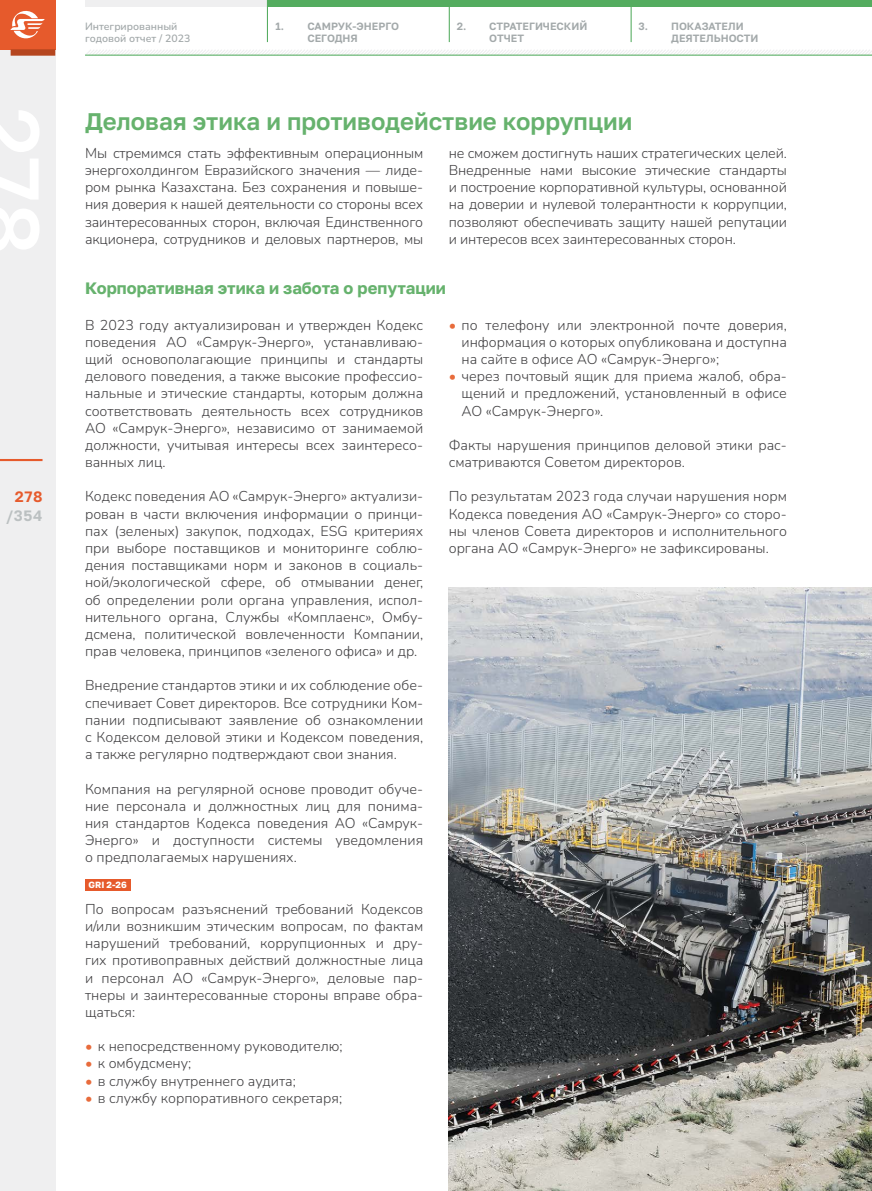
<style>
.page{position:relative;width:872px;height:1191px;background:#fff}
.page>*{position:absolute;margin:0;border:0;box-sizing:border-box;transform-origin:0 0}
.t1{font:600 24px "Golos Text";color:#66b26d}
.t2{font:700 16.5px "Golos Text";color:#66b26d}
.t3{font:600 15px "Golos Text";color:#bbc0c1}
.t4{font:600 15px "Golos Text";color:#e65a2c}
.t5{font:300 14.25px/17.1px "Nunito";color:#414042;text-align:justify}
.t6{font:600 10.5px/12px "Golos Text";color:#a3a9aa}
.t7{font:600 10.5px/12px "Nunito";color:#a3a9aa}
.t8{font:700 9px "Golos Text";color:#fff}
.s1{font-weight:500;color:#e86b3b}
</style>
<div class="page">
<div style="left:85px;top:879px;width:45px;height:11px;background:#e65a2c"></div>
<img style="left:449px;top:587px;width:423px;height:604px">
<div style="left:85px;top:0;width:787px;height:6px;background:#efeff0"></div>
<div style="left:267px;top:0;width:605px;height:6px;background:#54ac5f"></div>
<svg style="left:85px;top:50px;width:787px;height:5px"></svg>
<hr style="left:85px;top:55px;width:787px;height:1px;background:#54ac5f">
<div style="left:0;top:0;width:55px;height:1191px;background:#efeff0"></div>
<hr style="left:0;top:459px;width:43px;height:2px;background:#e65a2c">
<div style="left:0;top:0;width:55px;height:49px;background:#e65a2c"></div>
<svg style="left:10px;top:10px;width:35px;height:29px"></svg>
<div style="left:11px;top:49px;width:44px;height:7px;background:#b5461f"></div>
<hr style="left:630px;top:0;width:1px;height:42px;background:#54ac5f">
<hr style="left:267px;top:0;width:1px;height:42px;background:#54ac5f">
<hr style="left:449px;top:0;width:1px;height:42px;background:#54ac5f">
<p class="t4" style="left:15px;top:487px;width:29px">278</p>
<p class="t3" style="left:6px;top:507px;width:38px">/354</p>
<p class="t7" style="left:85px;top:20px;width:107px">Интегрированный годовой отчет / 2023</p>
<p class="t6" style="left:275px;top:20px;width:10px">1.</p>
<p class="t6" style="left:489px;top:20px;width:100px">Стратегический отчет</p>
<p class="t6" style="left:307px;top:20px;width:93px">Самрук-Энерго</p>
<p class="t6" style="left:638px;top:20px;width:11px">3.</p>
<p class="t6" style="left:307px;top:32px;width:52px">Сегодня</p>
<p class="t6" style="left:457px;top:20px;width:11px">2.</p>
<p class="t6" style="left:671px;top:20px;width:89px">Показатели деятельности</p>
<h1 class="t1" style="left:85px;top:107px;width:549px">Деловая этика и противодействие коррупции</h1>
<p class="t5" style="left:85px;top:144px;width:340px">Мы стремимся стать эффективным операционным энергохолдингом Евразийского значения — лиде&shy;ром рынка Казахстана. Без сохранения и повыше&shy;ния доверия к нашей деятельности со стороны всех заинтересованных сторон, включая Единственного акционера, сотрудников и деловых партнеров, мы</p>
<p class="t5" style="left:449px;top:144px;width:340px">не сможем достигнуть наших стратегических целей.<br>Внедренные нами высокие этические стандарты и построение корпоративной культуры, основанной на доверии и нулевой толерантности к коррупции, позволяют обеспечивать защиту нашей репутации и интересов всех заинтересованных сторон.</p>
<p class="t2" style="left:85px;top:278px;width:362px">Корпоративная этика и забота о репутации</p>
<p class="t5" style="left:85px;top:316px;width:340px">В 2023 году актуализирован и утвержден Кодекс поведения АО «Самрук-Энерго», устанавливаю&shy;щий основополагающие принципы и стандарты делового поведения, а также высокие профессио&shy;нальные и этические стандарты, которым должна соответствовать деятельность всех сотрудников АО «Самрук-Энерго», независимо от занимаемой должности, учитывая интересы всех заинтересо&shy;ванных лиц.</p>
<p class="t5" style="left:85px;top:487px;width:340px">Кодекс поведения АО «Самрук-Энерго» актуализи&shy;рован в части включения информации о принци&shy;пах (зеленых) закупок, подходах, ESG критериях при выборе поставщиков и мониторинге соблю&shy;дения поставщиками норм и законов в социаль&shy;ной/экологической сфере, об отмывании денег, об определении роли органа управления, испол&shy;нительного органа, Службы «Комплаенс», Омбу&shy;дсмена, политической вовлеченности Компании, прав человека, принципов «зеленого офиса» и др.</p>
<p class="t5" style="left:85px;top:676px;width:340px">Внедрение стандартов этики и их соблюдение обе&shy;спечивает Совет директоров. Все сотрудники Ком&shy;пании подписывают заявление об ознакомлении с Кодексом деловой этики и Кодексом поведения, а также регулярно подтверждают свои знания.</p>
<p class="t5" style="left:85px;top:779px;width:340px">Компания на регулярной основе проводит обуче&shy;ние персонала и должностных лиц для понима&shy;ния стандартов Кодекса поведения АО «Самрук-Энерго» и доступности системы уведомления о предполагаемых нарушениях.</p>
<p class="t8" style="left:88px;top:879px;width:40px">GRI 2-26</p>
<p class="t5" style="left:85px;top:900px;width:340px">По вопросам разъяснений требований Кодексов и/или возникшим этическим вопросам, по фактам нарушений требований, коррупционных и дру&shy;гих противоправных действий должностные лица и персонал АО «Самрук-Энерго», деловые пар&shy;тнеры и заинтересованные стороны вправе обра&shy;щаться:</p>
<p class="t5" style="left:85px;top:1037px;width:259px"><span class="s1">•</span> к непосредственному руководителю;</p>
<p class="t5" style="left:85px;top:1054px;width:108px"><span class="s1">•</span> к омбудсмену;</p>
<p class="t5" style="left:85px;top:1071px;width:212px"><span class="s1">•</span> в службу внутреннего аудита;</p>
<p class="t5" style="left:85px;top:1088px;width:258px"><span class="s1">•</span> в службу корпоративного секретаря;</p>
<p class="t5" style="left:461px;top:316px;width:327px;text-indent:-13px"><span class="s1">•</span> по телефону или электронной почте доверия, информация о которых опубликована и доступна на сайте в офисе АО «Самрук-Энерго»;</p>
<p class="t5" style="left:461px;top:367px;width:327px;text-indent:-13px"><span class="s1">•</span> через почтовый ящик для приема жалоб, обра&shy;щений и предложений, установленный в офисе АО «Самрук-Энерго».</p>
<p class="t5" style="left:449px;top:436px;width:340px">Факты нарушения принципов деловой этики рас&shy;сматриваются Советом директоров.</p>
<p class="t5" style="left:449px;top:487px;width:340px">По результатам 2023 года случаи нарушения норм Кодекса поведения АО «Самрук-Энерго» со сторо&shy;ны членов Совета директоров и исполнительного органа АО «Самрук-Энерго» не зафиксированы.</p>
</div>
